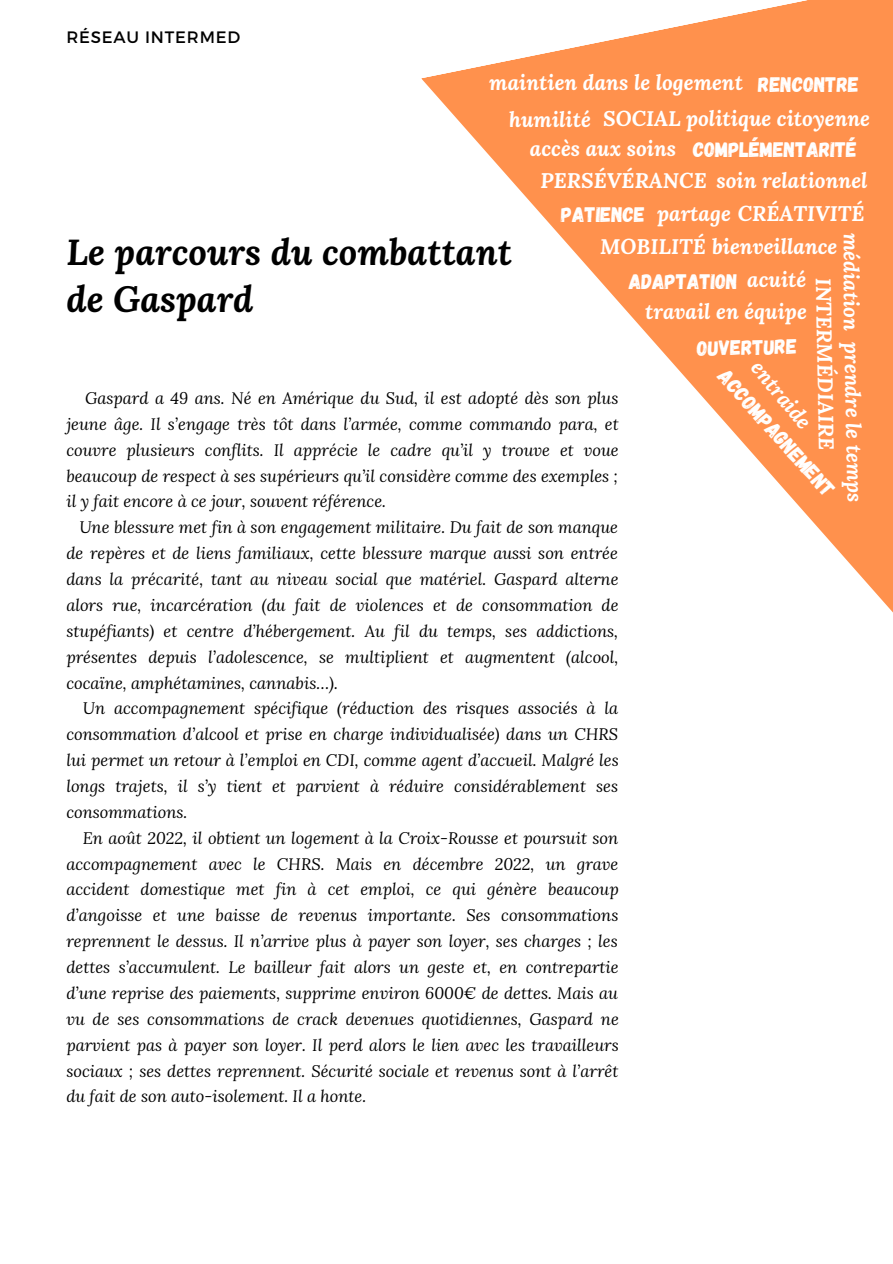
<style>
.page{position:relative;width:893px;height:1264px;background:#fff}
.page>*{position:absolute;margin:0;border:0;box-sizing:border-box;transform-origin:0 0}
.t1{font:italic 700 36px/46px "Lora";color:#000}
.t2{font:italic 700 21px "Lora";color:#fff}
.t3{font:21px "Gagalin";color:#fff}
.t4{font:italic 16.5px/25.8px "Lora";color:#000;text-align:justify}
.t5{font:16.5px "Montserrat";letter-spacing:.05em;color:#000}
</style>
<div class="page">
<svg style="left:421px;top:0;width:471px;height:612px;fill:#ff914d"></svg>
<p class="t5" style="left:66px;top:27px;width:175px">RÉSEAU INTERMED</p>
<p class="t2" style="left:489px;top:69px;width:255px">maintien dans le logement</p>
<p class="t3" style="left:758px;top:70px;width:102px">RENCONTRE</p>
<p class="t2" style="left:603px;top:105px;width:268px">SOCIAL politique citoyenne</p>
<p class="t2" style="left:530px;top:134px;width:148px">accès aux soins</p>
<p class="t2" style="left:509px;top:105px;width:83px">humilité</p>
<p class="t3" style="left:693px;top:136px;width:165px">COMPLÉMENTARITÉ</p>
<p class="t2" style="left:540px;top:167px;width:168px">PERSÉVÉRANCE</p>
<p class="t2" style="left:716px;top:167px;width:153px">soin relationnel</p>
<p class="t2" style="left:657px;top:199px;width:209px">partage CRÉATIVITÉ</p>
<p class="t3" style="left:561px;top:201px;width:85px">PATIENCE</p>
<p class="t2" style="left:865px;top:233px;width:99px;rotate:90deg">médiation</p>
<p class="t2" style="left:600px;top:232px;width:239px">MOBILITÉ bienveillance</p>
<p class="t3" style="left:628px;top:267px;width:110px">ADAPTATION</p>
<p class="t1" style="left:66px;top:229px;width:447px">Le parcours du combattant de Gaspard</p>
<p class="t2" style="left:747px;top:266px;width:61px">acuité</p>
<p class="t2" style="left:837px;top:278px;width:173px;rotate:89deg">INTERMÉDIAIRE</p>
<p class="t2" style="left:645px;top:297px;width:163px">travail en équipe</p>
<p class="t3" style="left:696px;top:334px;width:101px;rotate:-1deg">OUVERTURE</p>
<p class="t3" style="left:732px;top:363px;width:164px;rotate:48deg">ACCOMPAGNEMENT</p>
<p class="t2" style="left:866px;top:341px;width:162px;rotate:89deg">prendre le temps</p>
<p class="t2" style="left:766px;top:354px;width:82px;rotate:50deg">entraide</p>
<p class="t4" style="left:66px;top:385px;width:554px;text-indent:19px">Gaspard a 49 ans. Né en Amérique du Sud, il est adopté dès son plus jeune âge. Il s’engage très tôt dans l’armée, comme commando para, et couvre plusieurs conflits. Il apprécie le cadre qu’il y trouve et voue beaucoup de respect à ses supérieurs qu’il considère comme des exemples ; il y fait encore à ce jour, souvent référence.</p>
<p class="t4" style="left:66px;top:514px;width:553px;text-indent:13px">Une blessure met fin à son engagement militaire. Du fait de son manque de repères et de liens familiaux, cette blessure marque aussi son entrée dans la précarité, tant au niveau social que matériel. Gaspard alterne alors rue, incarcération (du fait de violences et de consommation de stupéfiants) et centre d’hébergement. Au fil du temps, ses addictions, présentes depuis l’adolescence, se multiplient et augmentent (alcool, cocaïne, amphétamines, cannabis…).</p>
<p class="t4" style="left:66px;top:695px;width:554px;text-indent:17px">Un accompagnement spécifique (réduction des risques associés à la consommation d’alcool et prise en charge individualisée) dans un CHRS lui permet un retour à l’emploi en CDI, comme agent d’accueil. Malgré les longs trajets, il s’y tient et parvient à réduire considérablement ses consommations.</p>
<p class="t4" style="left:66px;top:824px;width:554px;text-indent:16px">En août 2022, il obtient un logement à la Croix-Rousse et poursuit son accompagnement avec le CHRS. Mais en décembre 2022, un grave accident domestique met fin à cet emploi, ce qui génère beaucoup d’angoisse et une baisse de revenus importante. Ses consommations reprennent le dessus. Il n’arrive plus à payer son loyer, ses charges ; les dettes s’accumulent. Le bailleur fait alors un geste et, en contrepartie d’une reprise des paiements, supprime environ 6000€ de dettes. Mais au vu de ses consommations de crack devenues quotidiennes, Gaspard ne parvient pas à payer son loyer. Il perd alors le lien avec les travailleurs sociaux ; ses dettes reprennent. Sécurité sociale et revenus sont à l’arrêt du fait de son auto-isolement. Il a honte.</p>
</div>
